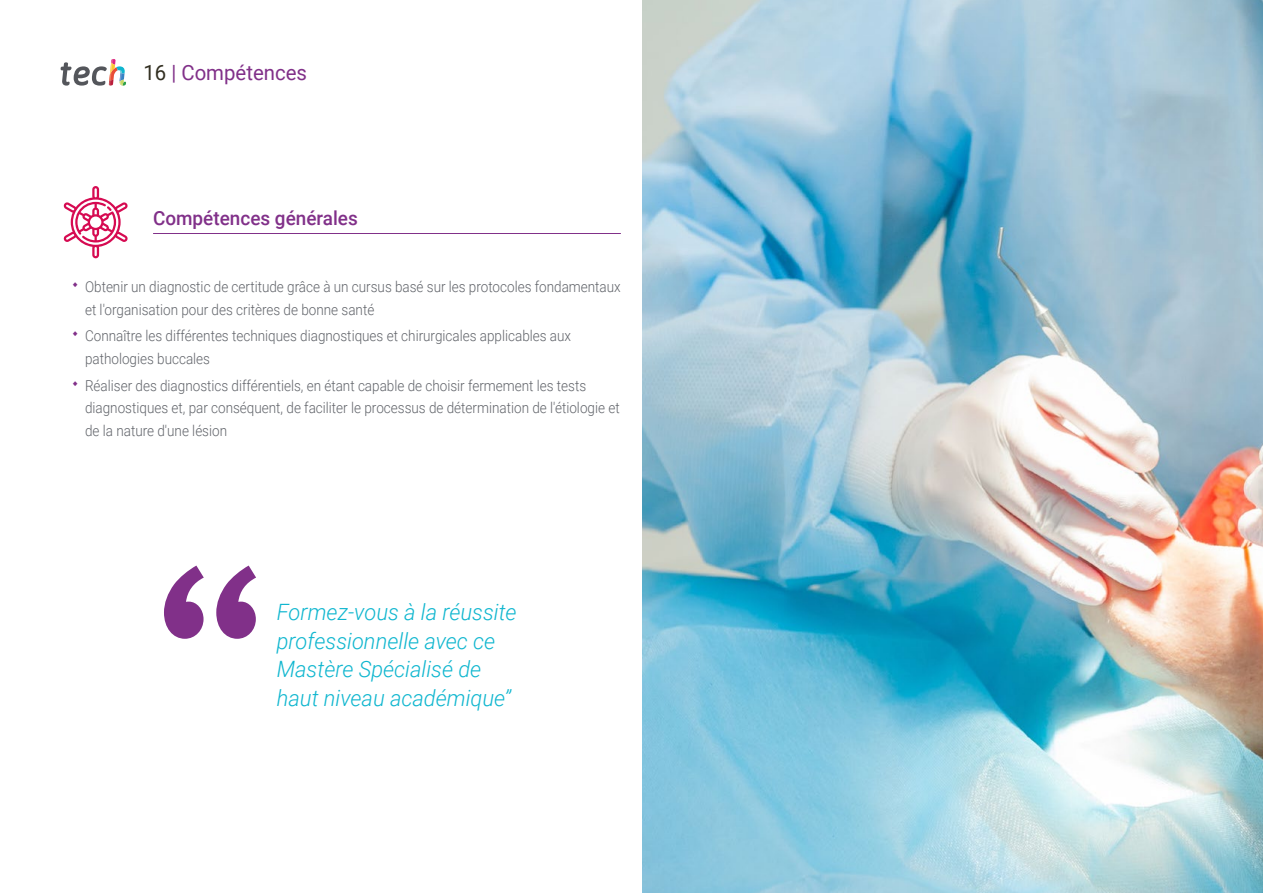
<style>
.page{position:relative;width:1263px;height:893px;background:#fff}
.page>*{position:absolute;margin:0;border:0;box-sizing:border-box;transform-origin:0 0}
.t1{font:italic 300 22.5px/28.5px "Roboto";color:#0fb6cf}
.t2{font:21px "Roboto";color:#813089}
.t3{font:500 19.5px "Roboto";color:#813089}
.t4{font:300 15px/22.5px "Roboto";color:#61646a;scale:.9 1}
.s1{color:#312e20}
.s2{color:#813189}
</style>
<div class="page">
<hr style="left:153px;top:233px;width:468px;height:1px;background:#813089">
<svg style="left:63px;top:186px;width:65px;height:72px"></svg>
<svg style="left:61px;top:59px;width:65px;height:27px"></svg>
<img style="left:642px;top:0;width:621px;height:893px">
<svg style="left:164px;top:566px;width:92px;height:73px"></svg>
<h2 class="t2" style="left:144px;top:57px;width:165px"><span class="s1">16</span> <span class="s2">|</span> Compétences</h2>
<h3 class="t3" style="left:153px;top:205px;width:206px">Compétences générales</h3>
<p class="t4" style="left:85px;top:275px;width:597px">Obtenir un diagnostic de certitude grâce à un cursus basé sur les protocoles fondamentaux et l'organisation pour des critères de bonne santé</p>
<p class="t4" style="left:85px;top:324px;width:542px">Connaître les différentes techniques diagnostiques et chirurgicales applicables aux pathologies buccales</p>
<p class="t4" style="left:85px;top:373px;width:595px">Réaliser des diagnostics différentiels, en étant capable de choisir fermement les tests diagnostiques et, par conséquent, de faciliter le processus de détermination de l'étiologie et de la nature d'une lésion</p>
<h1 class="t1" style="left:277px;top:597px;width:241px">Formez-vous à la réussite professionnelle avec ce<br>Mastère Spécialisé de haut niveau académique’’</h1>
</div>
